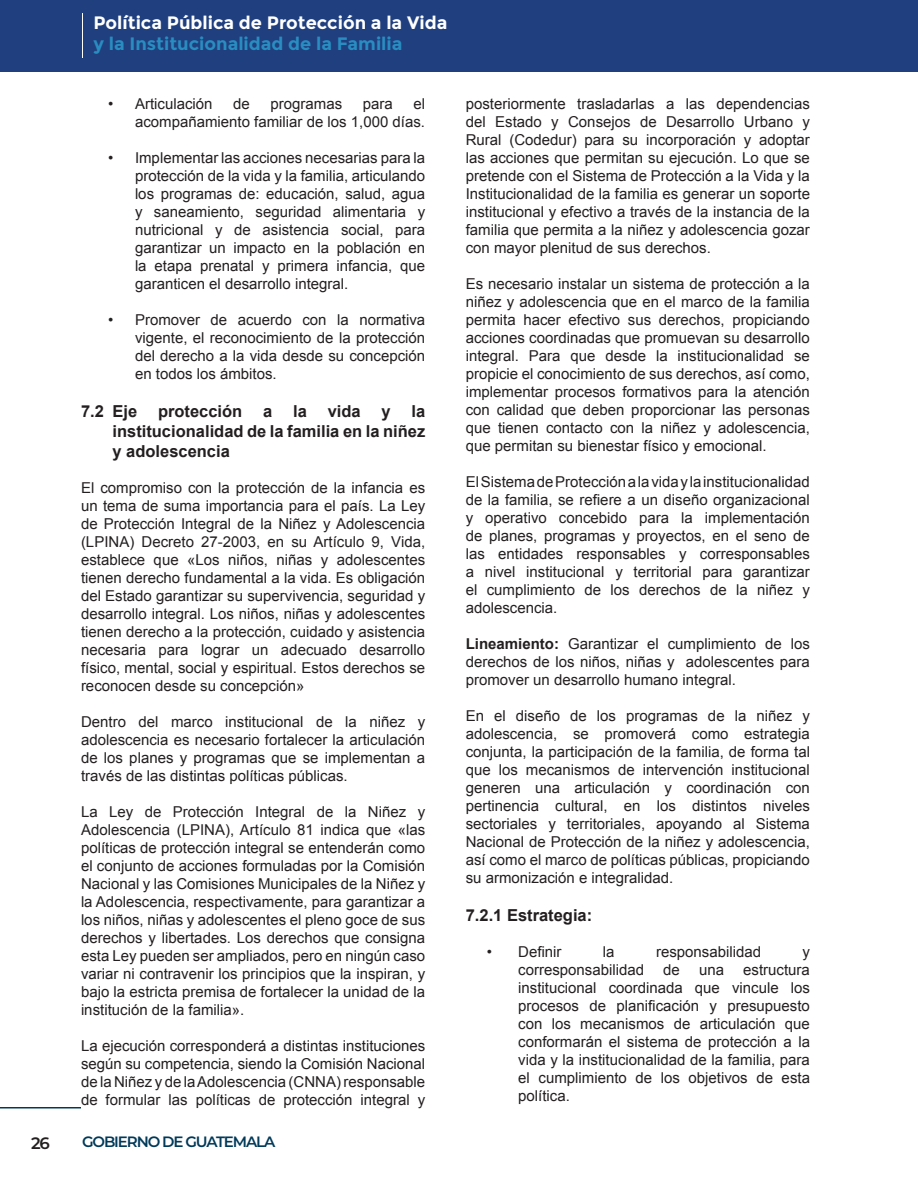
<style>
.page{position:relative;width:918px;height:1188px;background:#fff}
.page>*{position:absolute;margin:0;border:0;box-sizing:border-box;transform-origin:0 0}
.t1{font:700 18px "Montserrat";color:#fff}
.t2{font:700 18px "Montserrat";color:#298dc1}
.t3{font:700 16.5px/19.8px "Arial";color:#231f20;text-align:justify}
.t4{font:600 16.5px "Montserrat";color:#231f20}
.t5{font:15px/18px "Arial";color:#231f20;text-align:justify}
.t6{font:600 15px "Montserrat";letter-spacing:-.075em;color:#013a59}
.s1{font-weight:700}
</style>
<div class="page">
<div style="left:0;top:0;width:918px;height:72px;background:#203f7e"></div>
<hr style="left:82px;top:13px;width:1px;height:45px;background:#fff">
<hr style="left:0;top:1107px;width:81px;height:1px;background:#013a59">
<p class="t1" style="left:94px;top:12px;width:355px">Política Pública de Protección a la Vida</p>
<p class="t2" style="left:94px;top:33px;width:310px">y la Institucionalidad de la Familia</p>
<p class="t5" style="left:108px;top:95px;width:106px">• Articulación</p>
<p class="t5" style="left:233px;top:95px;width:18px">de</p>
<p class="t5" style="left:271px;top:95px;width:73px">programas</p>
<p class="t5" style="left:363px;top:95px;width:32px">para</p>
<p class="t5" style="left:135px;top:95px;width:292px;text-align:right">el<br>acompañamiento familiar de los 1,000 días.</p>
<p class="t5" style="left:135px;top:149px;width:292px;text-indent:-27px">• Implementar las acciones necesarias para la protección de la vida y la familia, articulando los programas de: educación, salud, agua y saneamiento, seguridad alimentaria y nutricional y de asistencia social, para garantizar un impacto en la población en la etapa prenatal y primera infancia, que garanticen el desarrollo integral.</p>
<p class="t5" style="left:135px;top:311px;width:292px;text-indent:-27px">• Promover de acuerdo con la normativa vigente, el reconocimiento de la protección del derecho a la vida desde su concepción en todos los ámbitos.</p>
<p class="t3" style="left:81px;top:402px;width:58px">7.2 Eje</p>
<p class="t3" style="left:158px;top:402px;width:86px">protección</p>
<p class="t3" style="left:263px;top:402px;width:11px">a</p>
<p class="t3" style="left:293px;top:402px;width:15px">la</p>
<p class="t3" style="left:328px;top:402px;width:35px">vida</p>
<p class="t3" style="left:382px;top:402px;width:11px">y</p>
<p class="t3" style="left:112px;top:402px;width:314px;text-indent:299px">la institucionalidad de la familia en la niñez y adolescencia</p>
<p class="t5" style="left:81px;top:478px;width:346px">El compromiso con la protección de la infancia es un tema de suma importancia para el país. La Ley de Protección Integral de la Niñez y Adolescencia (LPINA) Decreto 27-2003, en su Artículo 9, Vida, establece que «Los niños, niñas y adolescentes tienen derecho fundamental a la vida. Es obligación del Estado garantizar su supervivencia, seguridad y desarrollo integral. Los niños, niñas y adolescentes tienen derecho a la protección, cuidado y asistencia necesaria para lograr un adecuado desarrollo físico, mental, social y espiritual. Estos derechos se reconocen desde su concepción»</p>
<p class="t5" style="left:81px;top:712px;width:346px">Dentro del marco institucional de la niñez y adolescencia es necesario fortalecer la articulación de los planes y programas que se implementan a través de las distintas políticas públicas.</p>
<p class="t5" style="left:81px;top:802px;width:346px">La Ley de Protección Integral de la Niñez y Adolescencia (LPINA), Artículo 81 indica que «las políticas de protección integral se entenderán como el conjunto de acciones formuladas por la Comisión Nacional y las Comisiones Municipales de la Niñez y la Adolescencia, respectivamente, para garantizar a los niños, niñas y adolescentes el pleno goce de sus derechos y libertades. Los derechos que consigna esta Ley pueden ser ampliados, pero en ningún caso variar ni contravenir los principios que la inspiran, y bajo la estricta premisa de fortalecer la unidad de la institución de la familia».</p>
<p class="t5" style="left:81px;top:1036px;width:346px">La ejecución corresponderá a distintas instituciones según su competencia, siendo la Comisión Nacional de la Niñez y de la Adolescencia (CNNA) responsable de formular las políticas de protección integral y</p>
<p class="t4" style="left:31px;top:1131px;width:20px">26</p>
<p class="t6" style="left:82px;top:1131px;width:195px">GOBIERNO DE GUATEMALA</p>
<p class="t5" style="left:466px;top:95px;width:346px">posteriormente trasladarlas a las dependencias del Estado y Consejos de Desarrollo Urbano y Rural (Codedur) para su incorporación y adoptar las acciones que permitan su ejecución. Lo que se pretende con el Sistema de Protección a la Vida y la Institucionalidad de la familia es generar un soporte institucional y efectivo a través de la instancia de la familia que permita a la niñez y adolescencia gozar con mayor plenitud de sus derechos.</p>
<p class="t5" style="left:466px;top:275px;width:346px">Es necesario instalar un sistema de protección a la niñez y adolescencia que en el marco de la familia permita hacer efectivo sus derechos, propiciando acciones coordinadas que promuevan su desarrollo integral. Para que desde la institucionalidad se propicie el conocimiento de sus derechos, así como, implementar procesos formativos para la atención con calidad que deben proporcionar las personas que tienen contacto con la niñez y adolescencia, que permitan su bienestar físico y emocional.</p>
<p class="t5" style="left:466px;top:473px;width:346px">El Sistema de Protección a la vida y la institucionalidad de la familia, se refiere a un diseño organizacional y operativo concebido para la implementación de planes, programas y proyectos, en el seno de las entidades responsables y corresponsables a nivel institucional y territorial para garantizar el cumplimiento de los derechos de la niñez y adolescencia.</p>
<p class="t5" style="left:466px;top:635px;width:346px"><span class="s1">Lineamiento:</span> Garantizar el cumplimiento de los derechos de los niños, niñas y adolescentes para promover un desarrollo humano integral.</p>
<p class="t5" style="left:466px;top:707px;width:346px">En el diseño de los programas de la niñez y adolescencia, se promoverá como estrategia conjunta, la participación de la familia, de forma tal que los mecanismos de intervención institucional generen una articulación y coordinación con pertinencia cultural, en los distintos niveles sectoriales y territoriales, apoyando al Sistema Nacional de Protección de la niñez y adolescencia, así como el marco de políticas públicas, propiciando su armonización e integralidad.</p>
<p class="t3" style="left:466px;top:906px;width:128px">7.2.1 Estrategia:</p>
<p class="t5" style="left:487px;top:943px;width:76px">• Definir</p>
<p class="t5" style="left:603px;top:943px;width:13px">la</p>
<p class="t5" style="left:656px;top:943px;width:107px">responsabilidad</p>
<p class="t5" style="left:802px;top:943px;width:9px">y</p>
<p class="t5" style="left:518px;top:961px;width:127px">corresponsabilidad</p>
<p class="t5" style="left:663px;top:961px;width:18px">de</p>
<p class="t5" style="left:699px;top:961px;width:27px">una</p>
<p class="t5" style="left:518px;top:961px;width:293px;text-indent:225px">estructura institucional coordinada que vincule los procesos de planificación y presupuesto con los mecanismos de articulación que conformarán el sistema de protección a la vida y la institucionalidad de la familia, para el cumplimiento de los objetivos de esta política.</p>
</div>
